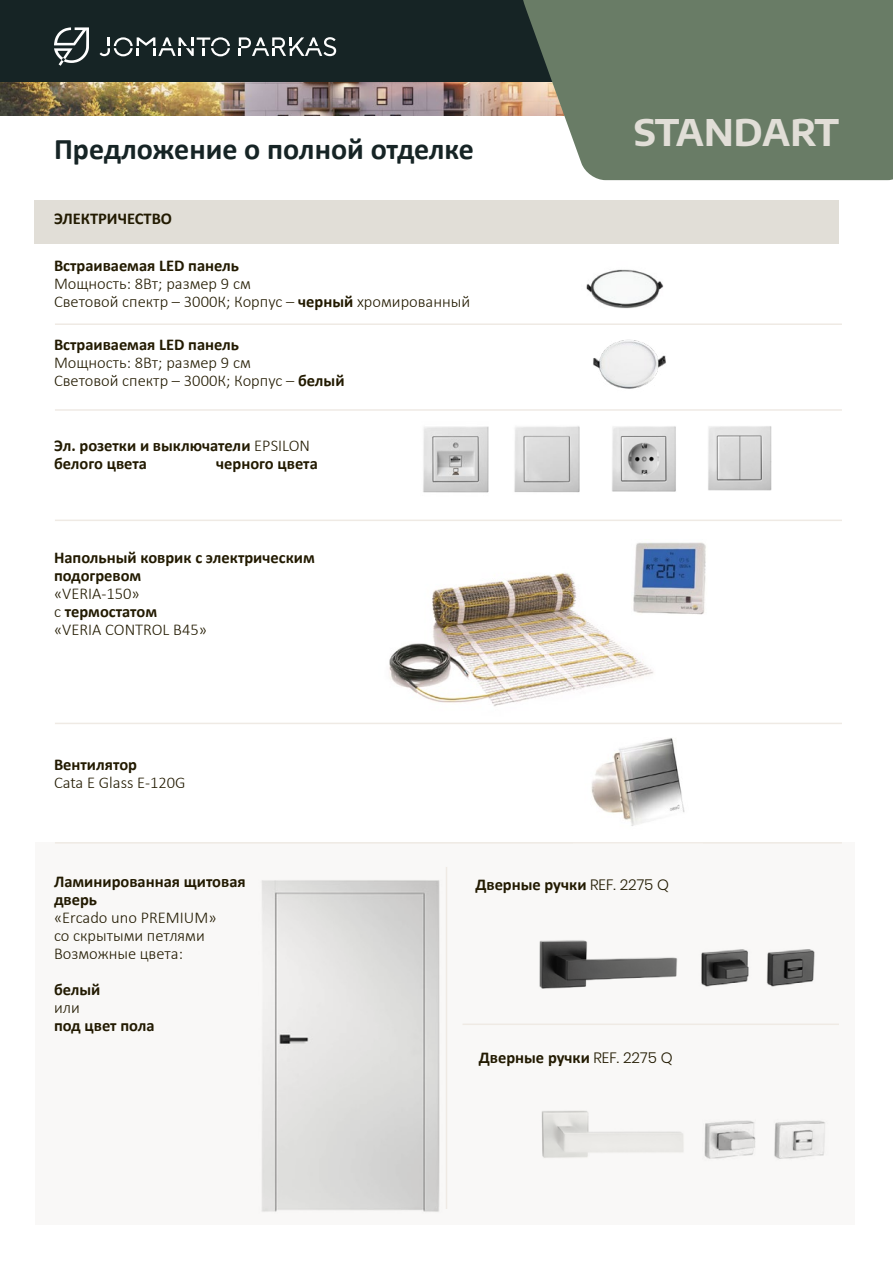
<style>
.page{position:relative;width:893px;height:1263px;background:#fff}
.page>*{position:absolute;margin:0;border:0;box-sizing:border-box;transform-origin:0 0}
.t1{font:700 36px "Encode Sans Semi Expanded";letter-spacing:-.015em;color:#e1ded7}
.t2{font:700 30px "Calibri";color:#162425}
.t3{font:700 16.5px/18px "Calibri";color:#221a01}
.t4{font:300 16.5px/18px "Calibri";color:#221a01}
.s1{font-weight:700}
.s2{font-weight:300}
.s3{font-family:"Poppins";font-weight:300;font-size:15px}
</style>
<div class="page">
<div style="left:35px;top:200px;width:804px;height:44px;background:#e1ded7"></div>
<div style="left:35px;top:842px;width:820px;height:383px;background:#f9f8f7"></div>
<img style="left:262px;top:880px;width:178px;height:332px">
<img style="left:389px;top:573px;width:265px;height:134px">
<img style="left:586px;top:269px;width:78px;height:40px">
<img style="left:593px;top:339px;width:73px;height:50px">
<img style="left:701px;top:949px;width:114px;height:38px">
<img style="left:704px;top:1120px;width:121px;height:39px">
<img style="left:539px;top:940px;width:139px;height:49px">
<img style="left:541px;top:1110px;width:143px;height:48px">
<img style="left:631px;top:542px;width:75px;height:74px">
<img style="left:708px;top:426px;width:64px;height:65px">
<img style="left:514px;top:426px;width:66px;height:67px">
<img style="left:423px;top:426px;width:66px;height:67px">
<img style="left:612px;top:426px;width:64px;height:66px">
<img style="left:591px;top:738px;width:94px;height:88px">
<hr style="left:55px;top:323px;width:787px;height:2px;background:#efeae4">
<hr style="left:55px;top:409px;width:787px;height:2px;background:#efeae4">
<hr style="left:55px;top:520px;width:787px;height:1px;background:#efeae4">
<hr style="left:55px;top:723px;width:787px;height:1px;background:#efeae4">
<hr style="left:55px;top:842px;width:787px;height:1px;background:#efeae4">
<hr style="left:446px;top:867px;width:1px;height:342px;background:#efeae4">
<hr style="left:462px;top:1023px;width:377px;height:2px;background:#efeae4">
<img style="left:0;top:81px;width:520px;height:34px">
<div style="left:0;top:0;width:893px;height:81px;background:#162425"></div>
<svg style="left:520px;top:0;width:373px;height:180px;background:#71826e"></svg>
<svg style="left:54px;top:27px;width:35px;height:39px"></svg>
<svg style="left:239px;top:37px;width:97px;height:19px"></svg>
<svg style="left:100px;top:37px;width:130px;height:19px"></svg>
<h2 class="t2" style="left:54px;top:128px;width:422px">Предложение о полной отделке</h2>
<p class="t3" style="left:54px;top:209px;width:120px">ЭЛЕКТРИЧЕСТВО</p>
<p class="t3" style="left:54px;top:256px;width:187px">Встраиваемая LED панель</p>
<p class="t4" style="left:54px;top:274px;width:418px">Мощность: 8Вт; размер 9 см<br>Световой спектр – 3000К; Корпус – <span class="s1">черный</span> хромированный</p>
<p class="t3" style="left:54px;top:336px;width:187px">Встраиваемая LED панель</p>
<p class="t4" style="left:54px;top:354px;width:292px">Мощность: 8Вт; размер 9 см<br>Световой спектр – 3000К; Корпус – <span class="s1">белый</span></p>
<p class="t3" style="left:54px;top:436px;width:257px">Эл. розетки и выключатели <span class="s2">EPSILON </span>белого цвета</p>
<p class="t3" style="left:216px;top:454px;width:103px">черного цвета</p>
<p class="t3" style="left:54px;top:548px;width:262px">Напольный коврик с электрическим подогревом</p>
<p class="t4" style="left:54px;top:584px;width:155px">«VERIA-150»<br>с <span class="s1">термостатом </span>«VERIA CONTROL B45»</p>
<p class="t3" style="left:54px;top:755px;width:85px">Вентилятор</p>
<p class="t4" style="left:54px;top:773px;width:133px">Cata E Glass E-120G</p>
<h1 class="t1" style="left:634px;top:103px;width:207px">STANDART</h1>
<p class="t3" style="left:54px;top:872px;width:193px">Ламинированная щитовая дверь</p>
<p class="t4" style="left:54px;top:908px;width:164px">«Ercado uno PREMIUM» со скрытыми петлями<br>Возможные цвета:</p>
<p class="t3" style="left:54px;top:980px;width:48px">белый</p>
<p class="t4" style="left:54px;top:998px;width:27px">или</p>
<p class="t3" style="left:54px;top:1016px;width:102px">под цвет пола</p>
<p class="t3" style="left:475px;top:875px;width:195px">Дверные ручки <span class="s3">REF. 2275 Q</span></p>
<p class="t3" style="left:479px;top:1048px;width:195px">Дверные ручки <span class="s3">REF. 2275 Q</span></p>
</div>
